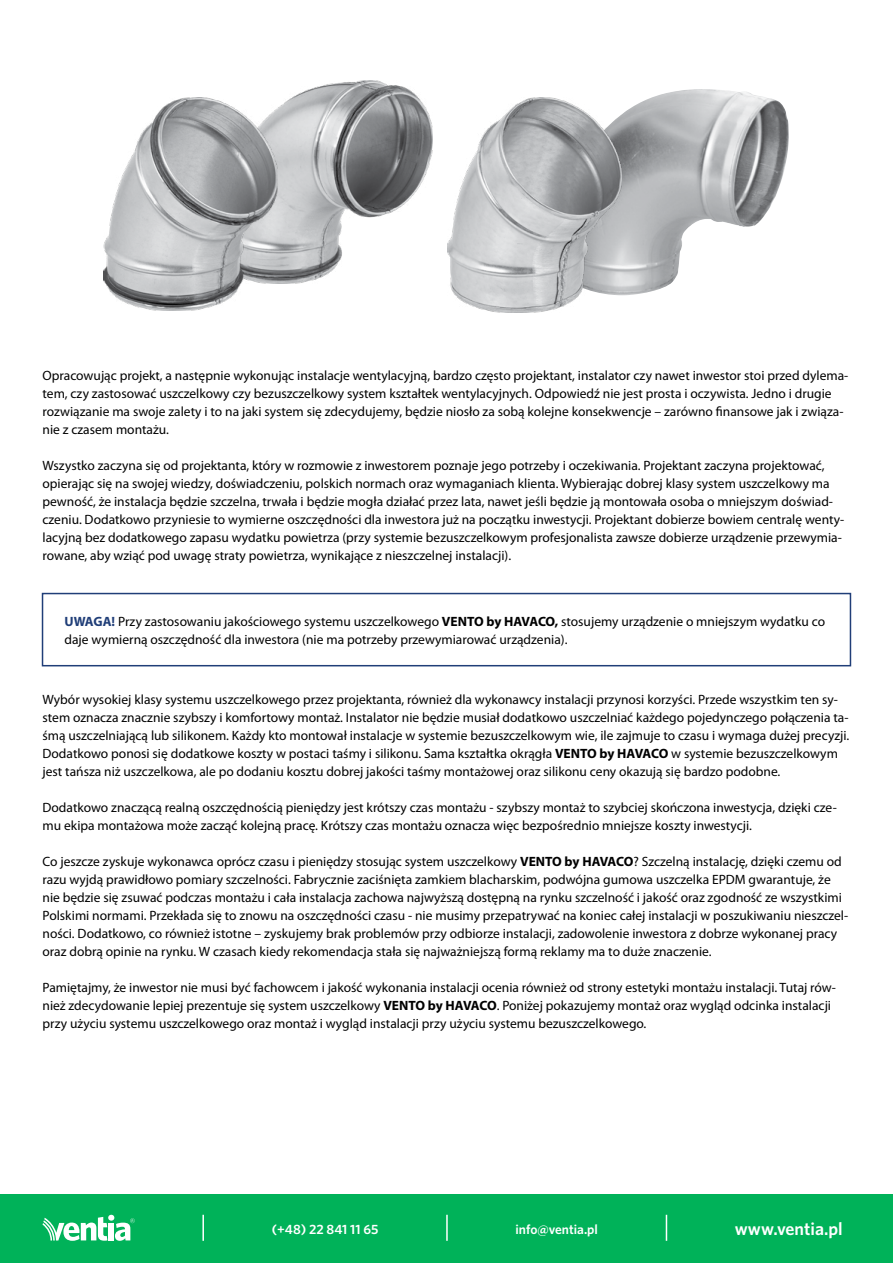
<style>
.page{position:relative;width:893px;height:1263px;background:#fff}
.page>*{position:absolute;margin:0;border:0;box-sizing:border-box;transform-origin:0 0}
.t1{font:600 18px "Whitney";color:#fff}
.t2{font:13.5px/18px "Myriad Pro";color:#000}
.t3{font:600 13.5px "Whitney";color:#fff}
.s1{font-weight:700;color:#203e78}
.s2{font-weight:700}
</style>
<div class="page">
<div style="left:0;top:1195px;width:893px;height:68px;background:#00b259"></div>
<svg style="left:43px;top:1215px;width:92px;height:26px"></svg>
<hr style="left:446px;top:1215px;width:2px;height:26px;background:#fff">
<hr style="left:202px;top:1215px;width:2px;height:26px;background:#fff">
<svg style="left:666px;top:1215px;width:1px;height:26px"></svg>
<img style="left:621px;top:89px;width:168px;height:206px">
<img style="left:448px;top:97px;width:173px;height:215px">
<img style="left:277px;top:81px;width:155px;height:202px">
<img style="left:103px;top:97px;width:174px;height:213px">
<div style="left:42px;top:593px;width:809px;height:73px;border:2px solid #203e78"></div>
<p class="t2" style="left:43px;top:367px;width:807px">Opracowując projekt, a następnie wykonując instalacje wentylacyjną, bardzo często projektant, instalator czy nawet inwestor stoi przed dylema&shy;tem, czy zastosować uszczelkowy czy bezuszczelkowy system kształtek wentylacyjnych. Odpowiedź nie jest prosta i oczywista. Jedno i drugie rozwiązanie ma swoje zalety i to na jaki system się zdecydujemy, będzie niosło za sobą kolejne konsekwencje – zarówno finansowe jak i związa&shy;nie z czasem montażu.</p>
<p class="t2" style="left:43px;top:457px;width:803px">Wszystko zaczyna się od projektanta, który w rozmowie z inwestorem poznaje jego potrzeby i oczekiwania. Projektant zaczyna projektować, opierając się na swojej wiedzy, doświadczeniu, polskich normach oraz wymaganiach klienta. Wybierając dobrej klasy system uszczelkowy ma pewność, że instalacja będzie szczelna, trwała i będzie mogła działać przez lata, nawet jeśli będzie ją montowała osoba o mniejszym doświad&shy;czeniu. Dodatkowo przyniesie to wymierne oszczędności dla inwestora już na początku inwestycji. Projektant dobierze bowiem centralę wenty&shy;lacyjną bez dodatkowego zapasu wydatku powietrza (przy systemie bezuszczelkowym profesjonalista zawsze dobierze urządzenie przewymia&shy;rowane, aby wziąć pod uwagę straty powietrza, wynikające z nieszczelnej instalacji).</p>
<p class="t2" style="left:65px;top:612px;width:762px"><span class="s1">UWAGA!</span> Przy zastosowaniu jakościowego systemu uszczelkowego <span class="s2">VENTO by HAVACO,</span> stosujemy urządzenie o mniejszym wydatku co daje wymierną oszczędność dla inwestora (nie ma potrzeby przewymiarować urządzenia).</p>
<p class="t2" style="left:43px;top:690px;width:808px">Wybór wysokiej klasy systemu uszczelkowego przez projektanta, również dla wykonawcy instalacji przynosi korzyści. Przede wszystkim ten sy&shy;stem oznacza znacznie szybszy i komfortowy montaż. Instalator nie będzie musiał dodatkowo uszczelniać każdego pojedynczego połączenia ta&shy;śmą uszczelniającą lub silikonem. Każdy kto montował instalacje w systemie bezuszczelkowym wie, ile zajmuje to czasu i wymaga dużej precyzji.<br>Dodatkowo ponosi się dodatkowe koszty w postaci taśmy i silikonu. Sama kształtka okrągła <span class="s2">VENTO by HAVACO</span> w systemie bezuszczelkowym jest tańsza niż uszczelkowa, ale po dodaniu kosztu dobrej jakości taśmy montażowej oraz silikonu ceny okazują się bardzo podobne.</p>
<p class="t2" style="left:43px;top:798px;width:796px">Dodatkowo znaczącą realną oszczędnością pieniędzy jest krótszy czas montażu - szybszy montaż to szybciej skończona inwestycja, dzięki cze&shy;mu ekipa montażowa może zacząć kolejną pracę. Krótszy czas montażu oznacza więc bezpośrednio mniejsze koszty inwestycji.</p>
<p class="t2" style="left:43px;top:852px;width:807px">Co jeszcze zyskuje wykonawca oprócz czasu i pieniędzy stosując system uszczelkowy <span class="s2">VENTO by HAVACO</span>? Szczelną instalację, dzięki czemu od razu wyjdą prawidłowo pomiary szczelności. Fabrycznie zaciśnięta zamkiem blacharskim, podwójna gumowa uszczelka EPDM gwarantuje, że nie będzie się zsuwać podczas montażu i cała instalacja zachowa najwyższą dostępną na rynku szczelność i jakość oraz zgodność ze wszystkimi Polskimi normami. Przekłada się to znowu na oszczędności czasu - nie musimy przepatrywać na koniec całej instalacji w poszukiwaniu nieszczel&shy;ności. Dodatkowo, co również istotne – zyskujemy brak problemów przy odbiorze instalacji, zadowolenie inwestora z dobrze wykonanej pracy oraz dobrą opinie na rynku. W czasach kiedy rekomendacja stała się najważniejszą formą reklamy ma to duże znaczenie.</p>
<p class="t2" style="left:43px;top:978px;width:795px">Pamiętajmy, że inwestor nie musi być fachowcem i jakość wykonania instalacji ocenia również od strony estetyki montażu instalacji. Tutaj rów&shy;nież zdecydowanie lepiej prezentuje się system uszczelkowy <span class="s2">VENTO by HAVACO</span>. Poniżej pokazujemy montaż oraz wygląd odcinka instalacji przy użyciu systemu uszczelkowego oraz montaż i wygląd instalacji przy użyciu systemu bezuszczelkowego.</p>
<p class="t3" style="left:272px;top:1220px;width:108px">(+48) 22 841 11 65</p>
<p class="t3" style="left:515px;top:1220px;width:84px">info@ventia.pl</p>
<h1 class="t1" style="left:735px;top:1217px;width:109px">www.ventia.pl</h1>
</div>
